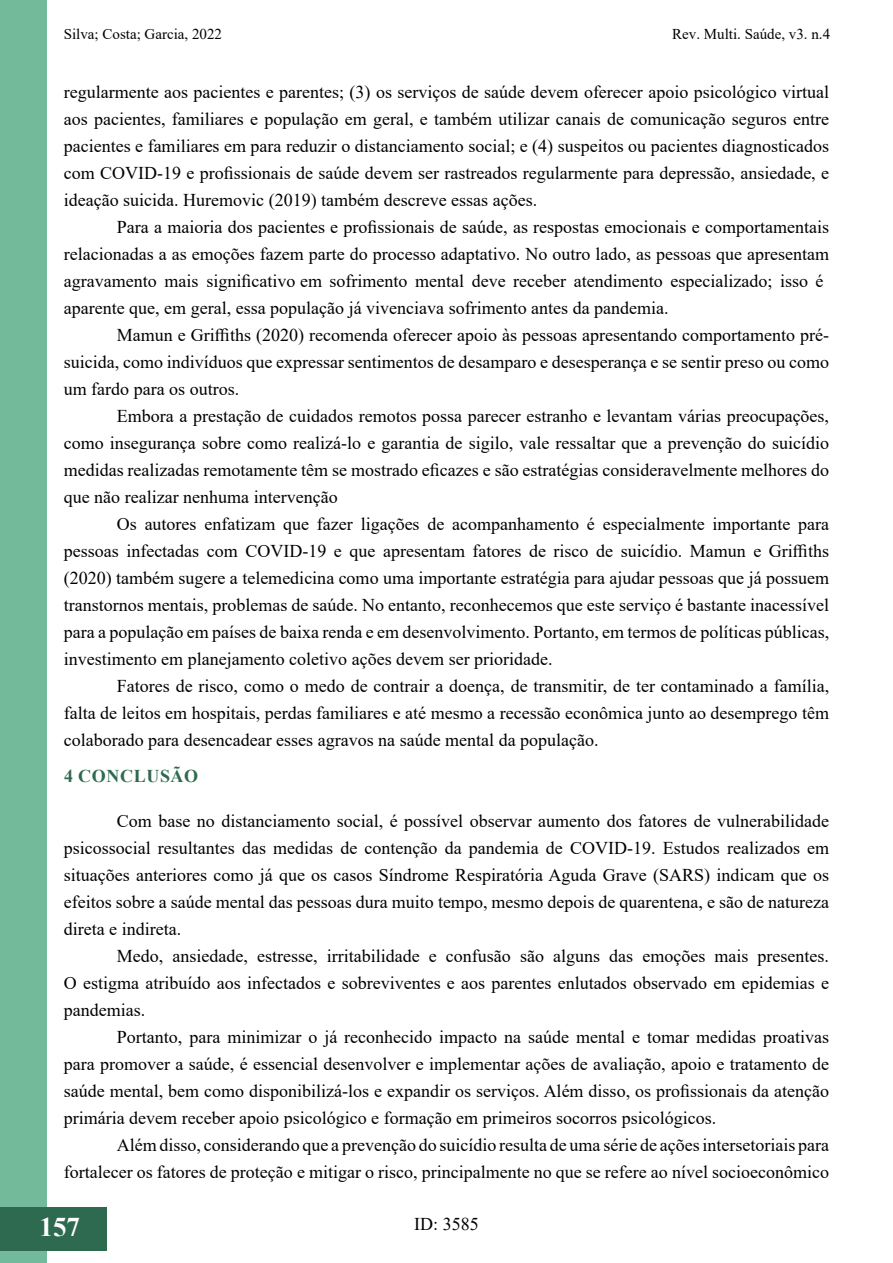
<style>
.page{position:relative;width:893px;height:1263px;background:#fff}
.page>*{position:absolute;margin:0;border:0;box-sizing:border-box;transform-origin:0 0}
.t1{font:700 27px "Times New Roman";color:#fff}
.t2{font:18px/27px "Times New Roman";color:#000;text-align:justify}
.t3{font:700 18px "Times New Roman";letter-spacing:.035em;color:#2d6a4f}
.t4{font:15px "Times New Roman";color:#000}
</style>
<div class="page">
<div style="left:0;top:1px;width:47px;height:1262px;background:#73ba9b"></div>
<div style="left:0;top:1207px;width:106px;height:43px;background:#2d6a4f"></div>
<p class="t4" style="left:64px;top:24px;width:160px">Silva; Costa; Garcia, 2022</p>
<p class="t4" style="left:672px;top:24px;width:159px">Rev. Multi. Saúde, v3. n.4</p>
<p class="t2" style="left:64px;top:77px;width:767px">regularmente aos pacientes e parentes; (3) os serviços de saúde devem oferecer apoio psicológico virtual aos pacientes, familiares e população em geral, e também utilizar canais de comunicação seguros entre pacientes e familiares em para reduzir o distanciamento social; e (4) suspeitos ou pacientes diagnosticados com COVID-19 e profissionais de saúde devem ser rastreados regularmente para depressão, ansiedade, e ideação suicida. Huremovic (2019) também descreve essas ações.</p>
<p class="t2" style="left:64px;top:212px;width:767px;text-align:left;text-indent:53px">Para a maioria dos pacientes e profissionais de saúde, as respostas emocionais e comportamentais relacionadas a as emoções fazem parte do processo adaptativo. No outro lado, as pessoas que apresentam agravamento mais significativo em sofrimento mental deve receber atendimento especializado; isso é aparente que, em geral, essa população já vivenciava sofrimento antes da pandemia.</p>
<p class="t2" style="left:64px;top:320px;width:767px;text-indent:53px">Mamun e Griffiths (2020) recomenda oferecer apoio às pessoas apresentando comportamento pré&shy;suicida, como indivíduos que expressar sentimentos de desamparo e desesperança e se sentir preso ou como um fardo para os outros.</p>
<p class="t2" style="left:64px;top:401px;width:767px;text-indent:53px">Embora a prestação de cuidados remotos possa parecer estranho e levantam várias preocupações, como insegurança sobre como realizá-lo e garantia de sigilo, vale ressaltar que a prevenção do suicídio medidas realizadas remotamente têm se mostrado eficazes e são estratégias consideravelmente melhores do que não realizar nenhuma intervenção</p>
<p class="t2" style="left:64px;top:509px;width:767px;text-indent:53px">Os autores enfatizam que fazer ligações de acompanhamento é especialmente importante para pessoas infectadas com COVID-19 e que apresentam fatores de risco de suicídio. Mamun e Griffiths (2020) também sugere a telemedicina como uma importante estratégia para ajudar pessoas que já possuem transtornos mentais, problemas de saúde. No entanto, reconhecemos que este serviço é bastante inacessível para a população em países de baixa renda e em desenvolvimento. Portanto, em termos de políticas públicas, investimento em planejamento coletivo ações devem ser prioridade.</p>
<p class="t2" style="left:64px;top:671px;width:767px;text-indent:53px">Fatores de risco, como o medo de contrair a doença, de transmitir, de ter contaminado a família, falta de leitos em hospitais, perdas familiares e até mesmo a recessão econômica junto ao desemprego têm colaborado para desencadear esses agravos na saúde mental da população.</p>
<p class="t3" style="left:64px;top:763px;width:136px">4 CONCLUSÃO</p>
<p class="t2" style="left:64px;top:806px;width:767px;text-indent:53px">Com base no distanciamento social, é possível observar aumento dos fatores de vulnerabilidade psicossocial resultantes das medidas de contenção da pandemia de COVID-19. Estudos realizados em situações anteriores como já que os casos Síndrome Respiratória Aguda Grave (SARS) indicam que os efeitos sobre a saúde mental das pessoas dura muito tempo, mesmo depois de quarentena, e são de natureza direta e indireta.</p>
<p class="t2" style="left:64px;top:941px;width:767px;text-indent:53px">Medo, ansiedade, estresse, irritabilidade e confusão são alguns das emoções mais presentes.<br>O estigma atribuído aos infectados e sobreviventes e aos parentes enlutados observado em epidemias e pandemias.</p>
<p class="t2" style="left:64px;top:1022px;width:767px;text-indent:53px">Portanto, para minimizar o já reconhecido impacto na saúde mental e tomar medidas proativas para promover a saúde, é essencial desenvolver e implementar ações de avaliação, apoio e tratamento de saúde mental, bem como disponibilizá-los e expandir os serviços. Além disso, os profissionais da atenção primária devem receber apoio psicológico e formação em primeiros socorros psicológicos.</p>
<p class="t2" style="left:64px;top:1130px;width:767px;text-align:right">Além disso, considerando que a prevenção do suicídio resulta de uma série de ações intersetoriais para fortalecer os fatores de proteção e mitigar o risco, principalmente no que se refere ao nível socioeconômico</p>
<h1 class="t1" style="left:40px;top:1207px;width:42px">157</h1>
<p class="t2" style="left:414px;top:1210px;width:66px">ID: 3585</p>
</div>
